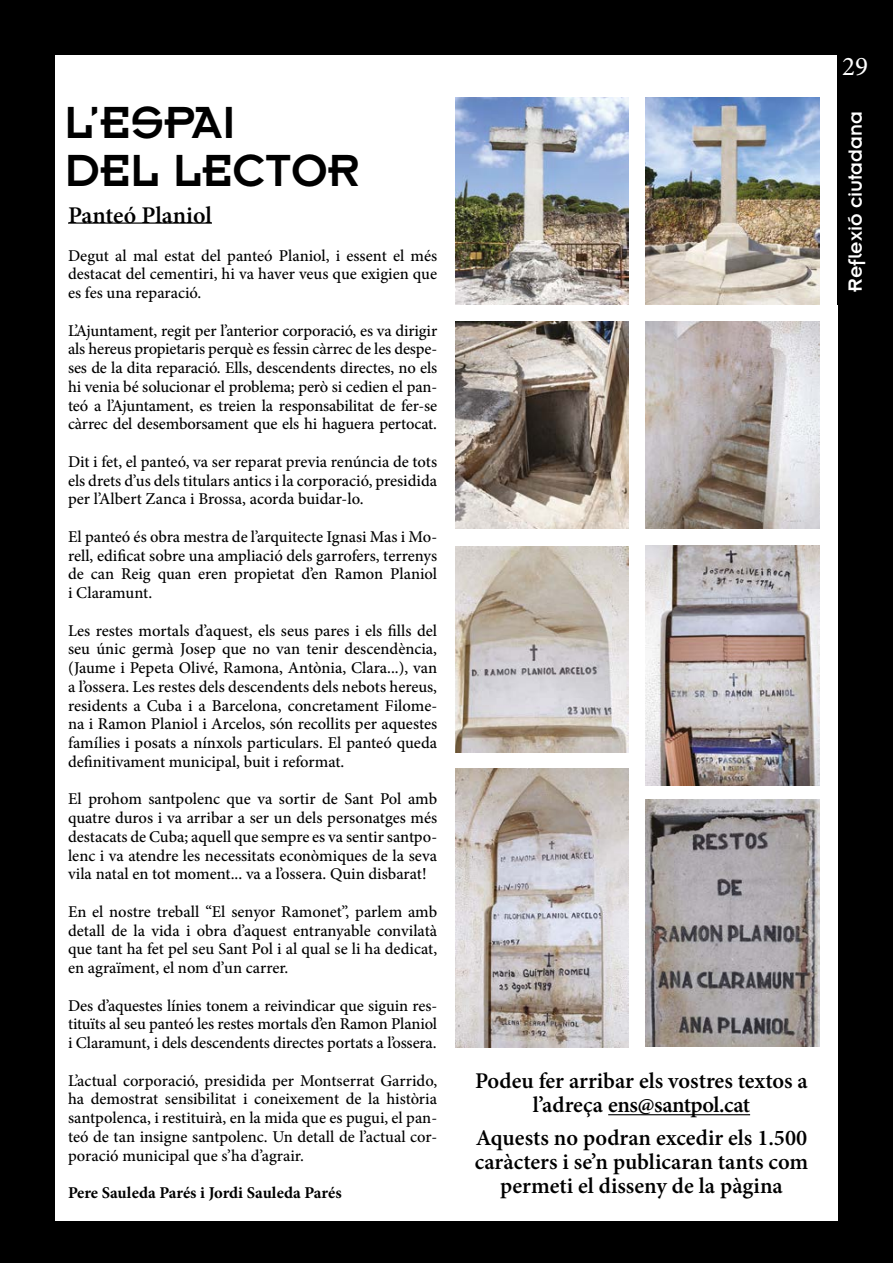
<style>
.page{position:relative;width:893px;height:1263px;background:#000}
.page>*{position:absolute;margin:0;border:0;box-sizing:border-box;transform-origin:0 0}
._1_TITOL{font:49.5px/48px "Insignia A";color:#000}
.Paginació_Blanc{font:27px "Minion Pro";color:#fff}
.TIT_ARTICLE{font:600 24px "Minion Pro";letter-spacing:-.005em;color:#000}
.INTRO{font:600 22.5px/24px "Minion Pro";color:#000;text-align:center}
.Títol_Secció_Vertical{font:21px "Insignia A";color:#fff}
.TEXT_GRAL{font:500 16.5px/18.8px "Minion Pro";color:#000;text-align:justify}
.TEXT_GRAL-2{font:700 16.5px "Minion Pro";letter-spacing:-.005em;color:#000}
</style>
<div class="page">
<div style="left:55px;top:55px;width:783px;height:1165px;background:#fff"></div>
<hr style="left:608px;top:1114px;width:142px;height:1px;background:#000">
<hr style="left:68px;top:222px;width:144px;height:2px;background:#000">
<img style="left:455px;top:98px;width:174px;height:206px">
<img style="left:646px;top:98px;width:173px;height:206px">
<img style="left:455px;top:321px;width:174px;height:207px">
<img style="left:646px;top:321px;width:173px;height:207px">
<img style="left:455px;top:769px;width:174px;height:278px">
<img style="left:646px;top:545px;width:173px;height:240px">
<img style="left:455px;top:547px;width:174px;height:205px">
<img style="left:646px;top:800px;width:173px;height:247px">
<p class="_1_TITOL" style="left:64px;top:98px;width:297px">L’ESPAI<br>DEL LECTOR</p>
<p class="TIT_ARTICLE" style="left:68px;top:199px;width:145px">Panteó Planiol</p>
<p class="TEXT_GRAL" style="left:68px;top:246px;width:371px">Degut al mal estat del panteó Planiol, i essent el més destacat del cementiri, hi va haver veus que exigien que es fes una reparació.</p>
<p class="TEXT_GRAL" style="left:68px;top:321px;width:371px">L’Ajuntament, regit per l’anterior corporació, es va dirigir als hereus propietaris perquè es fessin càrrec de les despe&shy;ses de la dita reparació. Ells, descendents directes, no els hi venia bé solucionar el problema; però si cedien el pan&shy;teó a l’Ajuntament, es treien la responsabilitat de fer-se càrrec del desemborsament que els hi haguera pertocat.</p>
<p class="TEXT_GRAL" style="left:68px;top:452px;width:371px">Dit i fet, el panteó, va ser reparat previa renúncia de tots els drets d’us dels titulars antics i la corporació, presidida per l’Albert Zanca i Brossa, acorda buidar-lo.</p>
<p class="TEXT_GRAL" style="left:68px;top:527px;width:371px">El panteó és obra mestra de l’arquitecte Ignasi Mas i Mo&shy;rell, edificat sobre una ampliació dels garrofers, terrenys de can Reig quan eren propietat d’en Ramon Planiol i Claramunt.</p>
<p class="TEXT_GRAL" style="left:68px;top:621px;width:371px">Les restes mortals d’aquest, els seus pares i els fills del seu únic germà Josep que no van tenir descendència, (Jaume i Pepeta Olivé, Ramona, Antònia, Clara...), van a l’ossera. Les restes dels descendents dels nebots hereus, residents a Cuba i a Barcelona, concretament Filome&shy;na i Ramon Planiol i Arcelos, són recollits per aquestes famílies i posats a nínxols particulars. El panteó queda definitivament municipal, buit i reformat.</p>
<p class="TEXT_GRAL" style="left:68px;top:790px;width:371px">El prohom santpolenc que va sortir de Sant Pol amb quatre duros i va arribar a ser un dels personatges més destacats de Cuba; aquell que sempre es va sentir santpo&shy;lenc i va atendre les necessitats econòmiques de la seva vila natal en tot moment... va a l’ossera. Quin disbarat!</p>
<p class="TEXT_GRAL" style="left:68px;top:902px;width:371px">En el nostre treball “El senyor Ramonet”, parlem amb detall de la vida i obra d’aquest entranyable convilatà que tant ha fet pel seu Sant Pol i al qual se li ha dedicat, en agraïment, el nom d’un carrer.</p>
<p class="TEXT_GRAL" style="left:68px;top:996px;width:371px">Des d’aquestes línies tonem a reivindicar que siguin res&shy;tituïts al seu panteó les restes mortals d’en Ramon Planiol i Claramunt, i dels descendents directes portats a l’ossera.</p>
<p class="TEXT_GRAL" style="left:68px;top:1071px;width:371px">L’actual corporació, presidida per Montserrat Garrido, ha demostrat sensibilitat i coneixement de la història santpolenca, i restituirà, en la mida que es pugui, el pan&shy;teó de tan insigne santpolenc. Un detall de l’actual cor&shy;poració municipal que s’ha d’agrair.</p>
<p class="TEXT_GRAL-2" style="left:68px;top:1181px;width:275px">Pere Sauleda Parés i Jordi Sauleda Parés</p>
<p class="Paginació_Blanc" style="left:842px;top:48px;width:27px">29</p>
<p class="Títol_Secció_Vertical" style="left:844px;top:292px;width:182px;rotate:-90deg">Reflexió ciutadana</p>
<p class="INTRO" style="left:475px;top:1069px;width:334px">Podeu fer arribar els vostres textos a l’adreça ens@santpol.cat</p>
<p class="INTRO" style="left:475px;top:1126px;width:335px">Aquests no podran excedir els 1.500 caràcters i se’n publicaran tants com permeti el disseny de la pàgina</p>
</div>
